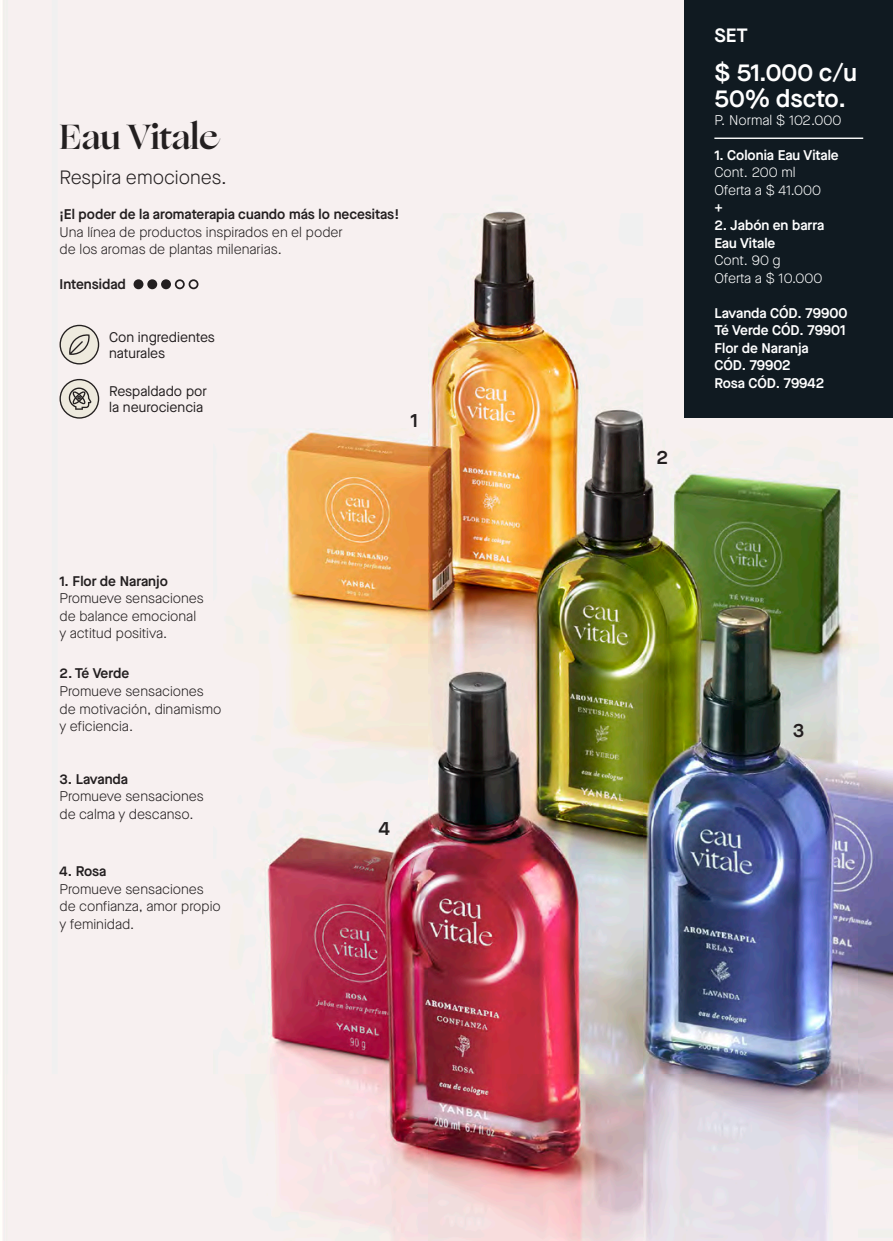
<style>
.page{position:relative;width:893px;height:1241px;background:#fff}
.page>*{position:absolute;margin:0;border:0;box-sizing:border-box;transform-origin:0 0}
.t1{font:700 35px "Ogg";letter-spacing:-.005em;color:#231f20}
.t2{font:600 24.5px/26.2px "Maison Neue";color:#fff}
.t3{font:300 19.25px "Maison Neue";color:#231f20}
.t4{font:600 19.25px "Maison Neue";color:#231f20}
.t5{font:600 19.25px "Maison Neue";color:#fff}
.t6{font:300 14px/17.5px "Maison Neue";color:#231f20}
.t7{font:600 14px/17.5px "Maison Neue";color:#fff}
.t8{font:600 14px "Maison Neue";color:#231f20}
.t9{font:300 14px/17.5px "Maison Neue";color:#fff}
.t10{font:14px/15.8px "Maison Neue";color:#231f20}
</style>
<div class="page">
<img style="left:3px;top:0;width:890px;height:1240px">
<div style="left:134px;top:279px;width:9px;height:10px;background:#231f20;border-radius:50%"></div>
<div style="left:147px;top:279px;width:10px;height:10px;background:#231f20;border-radius:50%"></div>
<div style="left:161px;top:279px;width:10px;height:10px;background:#231f20;border-radius:50%"></div>
<div style="left:175px;top:279px;width:10px;height:10px;border:2px solid #231f20;border-radius:50%"></div>
<div style="left:189px;top:279px;width:9px;height:10px;border:2px solid #231f20;border-radius:50%"></div>
<div style="left:685px;top:0;width:208px;height:417px;background:#101a21"></div>
<svg style="left:60px;top:325px;width:39px;height:39px"></svg>
<svg style="left:60px;top:379px;width:39px;height:39px"></svg>
<hr style="left:714px;top:137px;width:149px;height:2px;background:#fff">
<h1 class="t1" style="left:60px;top:113px;width:160px">Eau Vitale</h1>
<h3 class="t3" style="left:60px;top:165px;width:169px">Respira emociones.</h3>
<p class="t8" style="left:60px;top:204px;width:342px">¡El poder de la aromaterapia cuando más lo necesitas!</p>
<p class="t6" style="left:60px;top:223px;width:285px">Una línea de productos inspirados en el poder de los aromas de plantas milenarias.</p>
<p class="t8" style="left:60px;top:274px;width:68px">Intensidad</p>
<p class="t10" style="left:109px;top:329px;width:107px">Con ingredientes naturales</p>
<p class="t10" style="left:109px;top:383px;width:99px">Respaldado por la neurociencia</p>
<h3 class="t4" style="left:410px;top:406px;width:9px">1</h3>
<p class="t8" style="left:60px;top:571px;width:110px">1. Flor de Naranjo</p>
<p class="t6" style="left:60px;top:589px;width:146px">Promueve sensaciones de balance emocional y actitud positiva.</p>
<p class="t8" style="left:60px;top:663px;width:71px">2. Té Verde</p>
<p class="t6" style="left:60px;top:682px;width:163px">Promueve sensaciones de motivación, dinamismo y eficiencia.</p>
<p class="t8" style="left:60px;top:768px;width:70px">3. Lavanda</p>
<p class="t6" style="left:60px;top:787px;width:146px">Promueve sensaciones de calma y descanso.</p>
<p class="t8" style="left:60px;top:861px;width:48px">4. Rosa</p>
<p class="t6" style="left:60px;top:879px;width:163px">Promueve sensaciones de confianza, amor propio y feminidad.</p>
<h3 class="t4" style="left:379px;top:814px;width:13px">4</h3>
<h3 class="t4" style="left:656px;top:444px;width:13px">2</h3>
<h3 class="t5" style="left:714px;top:22px;width:35px">SET</h3>
<h2 class="t2" style="left:714px;top:59px;width:144px">$ 51.000 c/u<br>50% dscto.</h2>
<p class="t9" style="left:714px;top:111px;width:129px">P. Normal $ 102.000</p>
<p class="t7" style="left:714px;top:146px;width:126px">1. Colonia Eau Vitale</p>
<p class="t9" style="left:714px;top:164px;width:108px">Cont. 200 ml<br>Oferta a $ 41.000</p>
<p class="t7" style="left:714px;top:198px;width:10px">+</p>
<p class="t7" style="left:714px;top:216px;width:112px">2. Jabón en barra<br>Eau Vitale</p>
<p class="t9" style="left:714px;top:251px;width:110px">Cont. 90 g<br>Oferta a $ 10.000</p>
<p class="t7" style="left:714px;top:303px;width:135px">Lavanda CÓD. 79900<br>Té Verde CÓD. 79901<br>Flor de Naranja<br>CÓD. 79902<br>Rosa CÓD. 79942</p>
<h3 class="t4" style="left:793px;top:716px;width:13px">3</h3>
</div>
